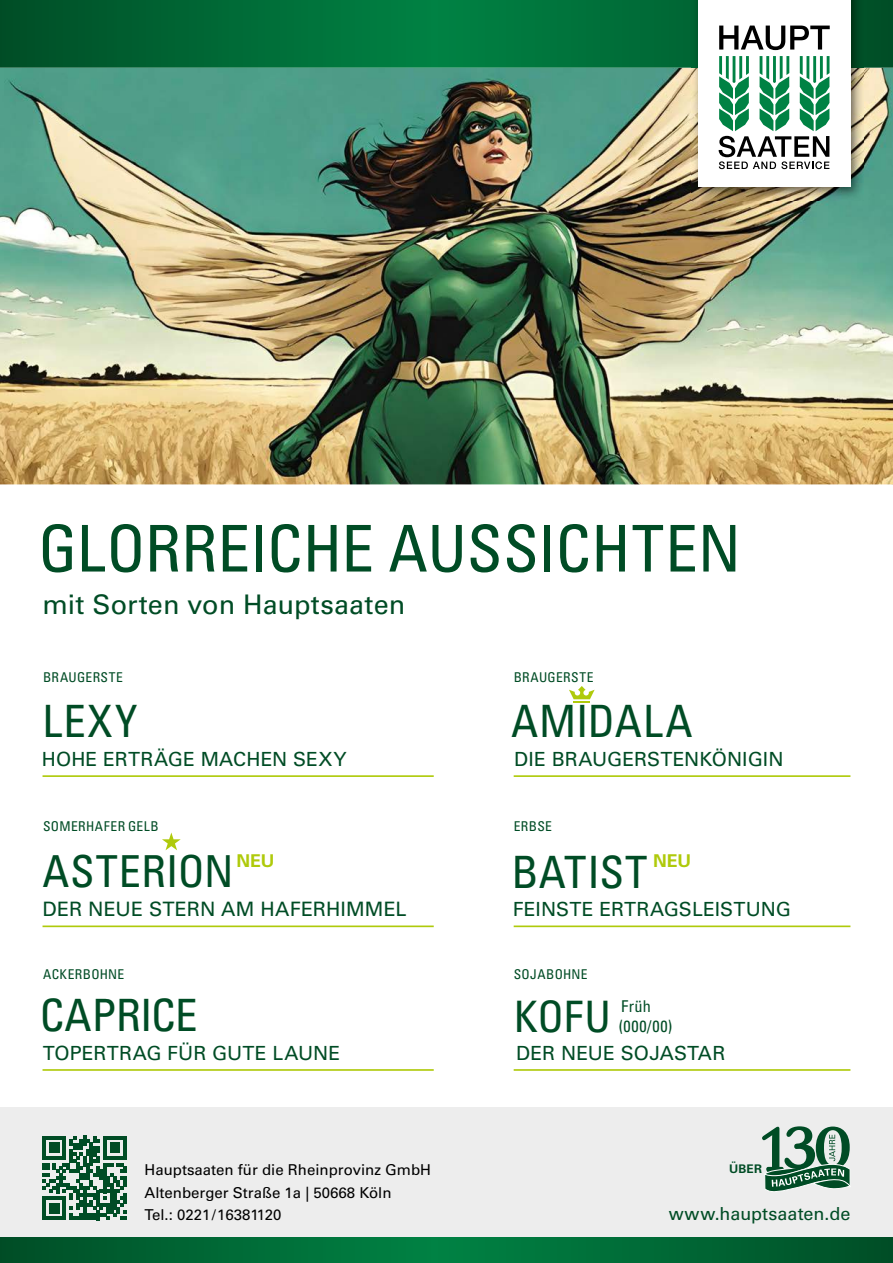
<style>
.page{position:relative;width:893px;height:1263px;background:#fff}
.page>*{position:absolute;margin:0;border:0;box-sizing:border-box;transform-origin:0 0}
.t1{font:condensed 64.5px "Univers LT Pro";color:#004c25}
.t2{font:condensed 44.55px "Univers LT Pro";color:#004c25}
.t3{font:condensed 44.1px "Univers LT Pro";letter-spacing:.01em;color:#004c25}
.t4{font:condensed 43.35px "Univers LT Pro";color:#004c25}
.t5{font:27px "Univers LT Pro 55 Roman";letter-spacing:.005em;color:#004c25}
.t6{font:19.8px "Univers LT Pro 55 Roman";letter-spacing:.005em;color:#004c25}
.t7{font:19.5px "Univers LT Pro 55 Roman";letter-spacing:.005em;color:#004c25}
.t8{font:18px "Univers LT Pro 55 Roman";color:#004c25}
.t9{font:700 17.7px "Univers LT Pro 65";color:#afca0b}
.t10{font:condensed 16.2px "Univers LT Pro";letter-spacing:.035em;color:#004c25}
.t11{font:15px/22.5px "Univers LT Pro 55 Roman";color:#000}
.t12{font:condensed 13.5px "Univers LT Pro";letter-spacing:.025em;color:#004c25}
.t13{font:700 11.85px "Univers LT Pro 65";color:#004c25}
</style>
<div class="page">
<img style="left:0;top:68px;width:893px;height:416px">
<svg style="left:0;top:0;width:893px;height:68px;background:#006b37"></svg>
<img style="left:691px;top:0;width:173px;height:200px">
<div style="left:698px;top:0;width:152px;height:187px;background:#fff"></div>
<svg style="left:719px;top:26px;width:111px;height:24px"></svg>
<svg style="left:719px;top:56px;width:110px;height:113px"></svg>
<div style="left:0;top:1107px;width:893px;height:132px;background:#ededed"></div>
<svg style="left:0;top:1237px;width:893px;height:26px;background:#006835"></svg>
<svg style="left:762px;top:1126px;width:89px;height:66px"></svg>
<svg style="left:43px;top:1136px;width:84px;height:84px"></svg>
<hr style="left:43px;top:775px;width:391px;height:2px;background:#afca0b">
<hr style="left:43px;top:925px;width:391px;height:2px;background:#afca0b">
<hr style="left:514px;top:925px;width:336px;height:2px;background:#afca0b">
<hr style="left:514px;top:775px;width:336px;height:2px;background:#afca0b">
<hr style="left:43px;top:1069px;width:391px;height:2px;background:#afca0b">
<hr style="left:514px;top:1069px;width:336px;height:2px;background:#afca0b">
<svg style="left:569px;top:686px;width:26px;height:16px"></svg>
<svg style="left:162px;top:832px;width:19px;height:18px"></svg>
<h1 class="t1" style="left:38px;top:508px;width:704px">GLORREICHE AUSSICHTEN</h1>
<h3 class="t5" style="left:43px;top:586px;width:364px">mit Sorten von Hauptsaaten</h3>
<p class="t12" style="left:43px;top:668px;width:81px">BRAUGERSTE</p>
<h2 class="t2" style="left:42px;top:693px;width:96px">LEXY</h2>
<p class="t7" style="left:42px;top:746px;width:306px">HOHE ERTRÄGE MACHEN SEXY</p>
<p class="t12" style="left:514px;top:668px;width:81px">BRAUGERSTE</p>
<h2 class="t2" style="left:511px;top:693px;width:183px">AMIDALA</h2>
<p class="t7" style="left:514px;top:746px;width:271px">DIE BRAUGERSTENKÖNIGIN</p>
<p class="t12" style="left:43px;top:817px;width:117px">SOMERHAFER GELB</p>
<p class="t12" style="left:514px;top:817px;width:40px">ERBSE</p>
<h3 class="t3" style="left:43px;top:843px;width:193px">ASTERION</h3>
<p class="t9" style="left:236px;top:848px;width:40px">NEU</p>
<p class="t9" style="left:653px;top:848px;width:40px">NEU</p>
<h2 class="t2" style="left:511px;top:843px;width:138px">BATIST</h2>
<p class="t6" style="left:43px;top:895px;width:365px">DER NEUE STERN AM HAFERHIMMEL</p>
<p class="t7" style="left:513px;top:896px;width:280px">FEINSTE ERTRAGSLEISTUNG</p>
<p class="t12" style="left:43px;top:966px;width:83px">ACKERBOHNE</p>
<p class="t12" style="left:514px;top:966px;width:75px">SOJABOHNE</p>
<h2 class="t2" style="left:40px;top:987px;width:159px">CAPRICE</h2>
<p class="t7" style="left:43px;top:1039px;width:299px">TOPERTRAG FÜR GUTE LAUNE</p>
<p class="t11" style="left:145px;top:1158px;width:288px">Hauptsaaten für die Rheinprovinz GmbH<br>Altenberger Straße 1a | 50668 Köln<br>Tel.: 0221/16381120</p>
<h3 class="t4" style="left:514px;top:989px;width:98px">KOFU</h3>
<p class="t10" style="left:621px;top:996px;width:31px">Früh</p>
<p class="t10" style="left:619px;top:1015px;width:55px">(000/00)</p>
<p class="t7" style="left:516px;top:1040px;width:211px">DER NEUE SOJASTAR</p>
<p class="t13" style="left:729px;top:1161px;width:35px">ÜBER</p>
<p class="t8" style="left:669px;top:1201px;width:183px">www.hauptsaaten.de</p>
</div>
